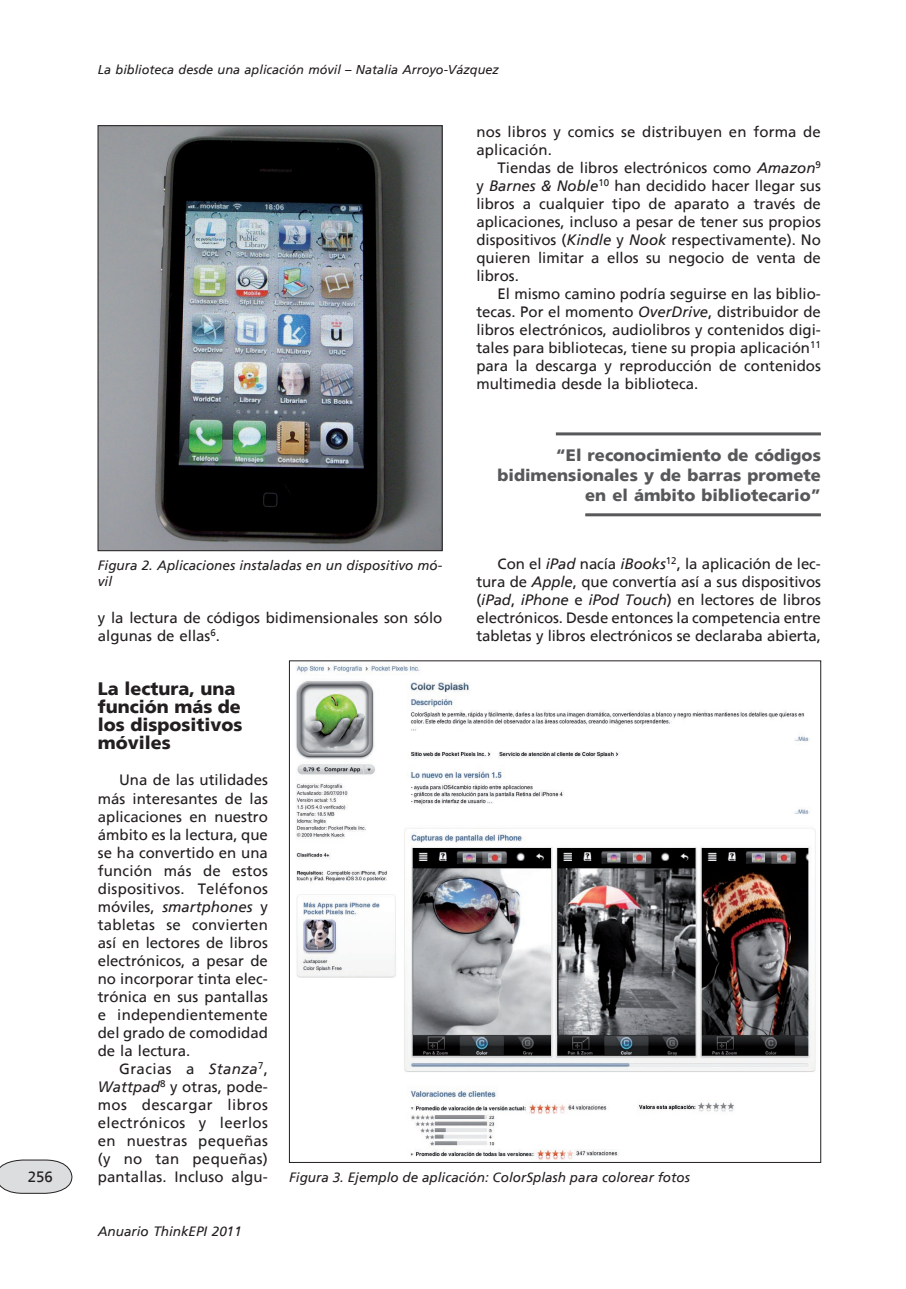
<style>
.page{position:relative;width:906px;height:1289px;background:#fff}
.page>*{position:absolute;margin:0;border:0;box-sizing:border-box;transform-origin:0 0}
.t1{font:18px/18px "Frutiger 75 Black A";color:#231f20}
.t2{font:16.5px/19.8px "Frutiger 75 Black A";color:#57585a;text-align:right}
.t3{font:15px/18px "Frutiger 55 Roman A";color:#231f20;text-align:justify}
.t4{font:15px "Frutiger 56 Italic A";color:#231f20}
.t5{font:13.5px/16.2px "Frutiger 56 Italic A";color:#231f20}
.t6{font:12.75px "Frutiger 56 Italic A";color:#231f20}
.s1{font-family:"Frutiger 56 Italic A"}
.s2{font-family:"Frutiger 55 Roman A"}
</style>
<div class="page">
<svg style="left:0;top:1159px;width:73px;height:34px;background:#d6d6d8"></svg>
<img style="left:296px;top:664px;width:520px;height:496px">
<img style="left:100px;top:127px;width:340px;height:422px">
<div style="left:98px;top:125px;width:344px;height:426px;border:1px solid #231f20"></div>
<hr style="left:556px;top:432px;width:265px;height:3px;background:#57585a">
<hr style="left:585px;top:513px;width:236px;height:3px;background:#57585a">
<p class="t3" style="left:28px;top:1167px;width:27px">256</p>
<p class="t6" style="left:98px;top:62px;width:403px">La biblioteca desde una aplicación móvil – Natalia Arroyo-Vázquez</p>
<p class="t3" style="left:476px;top:123px;width:346px">nos libros y comics se distribuyen en forma de aplicación.</p>
<p class="t3" style="left:476px;top:159px;width:346px;text-indent:21px">Tiendas de libros electrónicos como <span class="s1">Amazon</span><sup>9 </sup>y <span class="s1">Barnes &amp; Noble</span><sup>10</sup> han decidido hacer llegar sus libros a cualquier tipo de aparato a través de aplicaciones, incluso a pesar de tener sus propios dispositivos (<span class="s1">Kindle</span> y <span class="s1">Nook</span> respectivamente). No quieren limitar a ellos su negocio de venta de libros.</p>
<p class="t3" style="left:476px;top:285px;width:346px;text-indent:21px">El mismo camino podría seguirse en las biblio&shy;tecas. Por el momento <span class="s1">OverDrive</span>, distribuidor de libros electrónicos, audiolibros y contenidos digi&shy;tales para bibliotecas, tiene su propia aplicación<sup>11 </sup>para la descarga y reproducción de contenidos multimedia desde la biblioteca.</p>
<p class="t2" style="left:497px;top:445px;width:325px">“El reconocimiento de códigos bidimensionales y de barras promete en el ámbito bibliotecario”</p>
<p class="t3" style="left:476px;top:555px;width:346px;text-indent:21px">Con el <span class="s1">iPad</span> nacía <span class="s1">iBooks</span><sup>12</sup>, la aplicación de lec&shy;tura de <span class="s1">Apple</span>, que convertía así a sus dispositivos (<span class="s1">iPad</span>, <span class="s1">iPhone</span> e <span class="s1">iPod Touch</span>) en lectores de libros electrónicos. Desde entonces la competencia entre tabletas y libros electrónicos se declaraba abierta,</p>
<p class="t5" style="left:98px;top:557px;width:346px">Figura 2. Aplicaciones instaladas en un dispositivo mó&shy;vil</p>
<p class="t3" style="left:98px;top:609px;width:346px">y la lectura de códigos bidimensionales son sólo algunas de ellas<sup>6</sup>.</p>
<p class="t1" style="left:98px;top:680px;width:146px">La lectura, una función más de los dispositivos móviles</p>
<p class="t3" style="left:98px;top:771px;width:172px;text-indent:21px">Una de las utilidades más interesantes de las aplicaciones en nuestro ámbito es la lectura, que se ha convertido en una función más de estos dispositivos. Teléfonos</p>
<p class="t4" style="left:98px;top:897px;width:172px"><span class="s2">móviles,</span> smartphones <span class="s2">y</span></p>
<p class="t3" style="left:98px;top:915px;width:172px">tabletas se convierten así en lectores de libros electrónicos, a pesar de no incorporar tinta elec&shy;trónica en sus pantallas e independientemente del grado de comodidad de la lectura.</p>
<p class="t3" style="left:98px;top:1059px;width:172px;text-indent:21px">Gracias a <span class="s1">Stanza</span><sup>7</sup>, <span class="s1">Wattpad</span><sup>8</sup> y otras, pode&shy;mos descargar libros electrónicos y leerlos en nuestras pequeñas (y no tan pequeñas) pantallas. Incluso algu-</p>
<p class="t5" style="left:289px;top:1168px;width:402px">Figura 3. Ejemplo de aplicación: ColorSplash para colorear fotos</p>
<p class="t5" style="left:98px;top:1222px;width:146px">Anuario ThinkEPI 2011</p>
</div>
